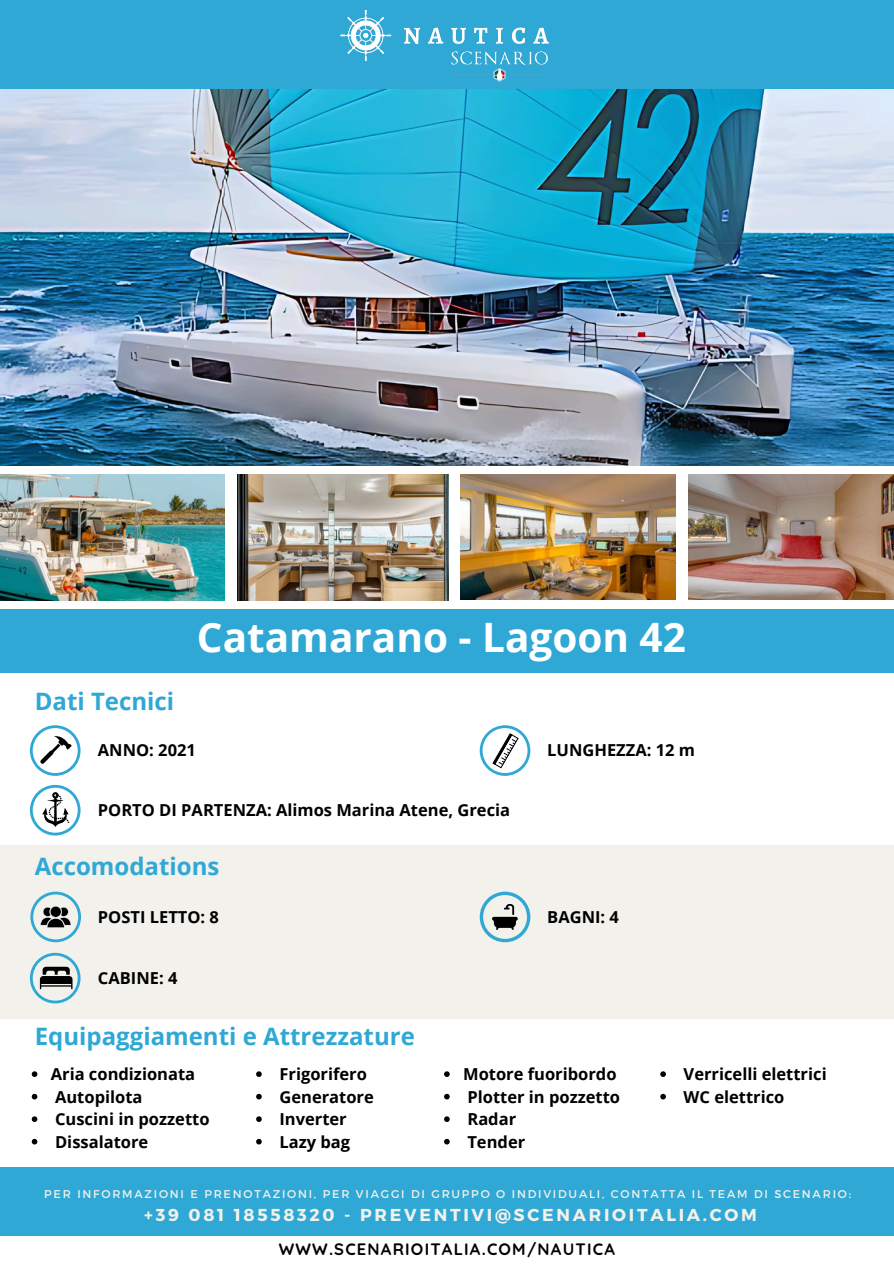
<style>
.page{position:relative;width:894px;height:1264px;background:#fff}
.page>*{position:absolute;margin:0;border:0;box-sizing:border-box;transform-origin:0 0}
.t1{font:700 40.5px "Open Sans";color:#fff}
.t2{font:700 24px "Open Sans";color:#2fa8d5}
.t3{font:700 17.25px "Montserrat";letter-spacing:.16em;color:#f2f1eb}
.t4{font:700 16.5px "Open Sans";color:#000}
.t5{font:700 16.5px "Quicksand";letter-spacing:.075em;color:#000}
.t6{font:11.25px "Montserrat";letter-spacing:.16em;color:#f2f1eb}
</style>
<div class="page">
<div style="left:0;top:845px;width:893px;height:174px;background:#f2f1eb"></div>
<div style="left:0;top:608px;width:893px;height:64px;background:#2fa8d5"></div>
<div style="left:0;top:0;width:893px;height:89px;background:#2fa8d5"></div>
<svg style="left:30px;top:725px;width:50px;height:51px"></svg>
<svg style="left:30px;top:952px;width:50px;height:51px"></svg>
<svg style="left:30px;top:891px;width:51px;height:51px"></svg>
<svg style="left:479px;top:725px;width:51px;height:51px"></svg>
<div style="left:0;top:1167px;width:893px;height:69px;background:#2fa8d5"></div>
<img style="left:340px;top:9px;width:209px;height:73px">
<svg style="left:30px;top:785px;width:50px;height:50px"></svg>
<svg style="left:479px;top:891px;width:51px;height:51px"></svg>
<img style="left:0;top:89px;width:893px;height:376px">
<img style="left:460px;top:475px;width:215px;height:125px">
<img style="left:688px;top:474px;width:205px;height:125px">
<img style="left:238px;top:474px;width:210px;height:126px">
<img style="left:0;top:474px;width:225px;height:126px">
<svg style="left:32px;top:1071px;width:5px;height:5px"></svg>
<svg style="left:32px;top:1093px;width:5px;height:6px"></svg>
<svg style="left:32px;top:1116px;width:5px;height:5px"></svg>
<svg style="left:32px;top:1138px;width:5px;height:6px"></svg>
<svg style="left:256px;top:1071px;width:6px;height:5px"></svg>
<svg style="left:256px;top:1093px;width:6px;height:6px"></svg>
<svg style="left:256px;top:1116px;width:6px;height:5px"></svg>
<svg style="left:256px;top:1138px;width:6px;height:6px"></svg>
<svg style="left:444px;top:1071px;width:5px;height:5px"></svg>
<svg style="left:444px;top:1093px;width:5px;height:6px"></svg>
<svg style="left:444px;top:1116px;width:5px;height:5px"></svg>
<svg style="left:444px;top:1138px;width:5px;height:6px"></svg>
<svg style="left:660px;top:1071px;width:5px;height:5px"></svg>
<svg style="left:660px;top:1093px;width:5px;height:6px"></svg>
<h2 class="t2" style="left:35px;top:684px;width:141px">Dati Tecnici</h2>
<h1 class="t1" style="left:197px;top:609px;width:490px">Catamarano - Lagoon 42</h1>
<p class="t4" style="left:98px;top:738px;width:99px">ANNO: 2021</p>
<h3 class="t4" style="left:98px;top:798px;width:413px">PORTO DI PARTENZA: Alimos Marina Atene, Grecia</h3>
<p class="t2" style="left:35px;top:849px;width:186px">Accomodations</p>
<p class="t4" style="left:98px;top:905px;width:123px">POSTI LETTO: 8</p>
<p class="t4" style="left:98px;top:966px;width:81px">CABINE: 4</p>
<p class="t2" style="left:35px;top:1019px;width:381px">Equipaggiamenti e Attrezzature</p>
<p class="t4" style="left:547px;top:738px;width:149px">LUNGHEZZA: 12 m</p>
<p class="t4" style="left:547px;top:905px;width:73px">BAGNI: 4</p>
<p class="t4" style="left:51px;top:1062px;width:146px">Aria condizionata</p>
<h4 class="t4" style="left:55px;top:1085px;width:89px">Autopilota</h4>
<p class="t4" style="left:55px;top:1107px;width:156px">Cuscini in pozzetto</p>
<h4 class="t4" style="left:55px;top:1130px;width:95px">Dissalatore</h4>
<h2 class="t4" style="left:279px;top:1062px;width:89px">Frigorifero</h2>
<p class="t4" style="left:279px;top:1085px;width:96px">Generatore</p>
<h3 class="t4" style="left:279px;top:1107px;width:69px">Inverter</h3>
<p class="t4" style="left:279px;top:1130px;width:72px">Lazy bag</p>
<h3 class="t4" style="left:463px;top:1062px;width:155px">Motore fuoribordo</h3>
<p class="t4" style="left:467px;top:1085px;width:154px">Plotter in pozzetto</p>
<h3 class="t4" style="left:467px;top:1107px;width:50px">Radar</h3>
<h2 class="t4" style="left:467px;top:1130px;width:59px">Tender</h2>
<p class="t4" style="left:683px;top:1062px;width:144px">Verricelli elettrici</p>
<p class="t4" style="left:683px;top:1085px;width:102px">WC elettrico</p>
<p class="t6" style="left:44px;top:1186px;width:808px">PER INFORMAZIONI E PRENOTAZIONI, PER VIAGGI DI GRUPPO O INDIVIDUALI, CONTATTA IL TEAM DI SCENARIO:</p>
<p class="t3" style="left:144px;top:1203px;width:614px">+39 081 18558320 - PREVENTIVI@SCENARIOITALIA.COM</p>
<p class="t5" style="left:278px;top:1238px;width:337px">WWW.SCENARIOITALIA.COM/NAUTICA</p>
</div>
